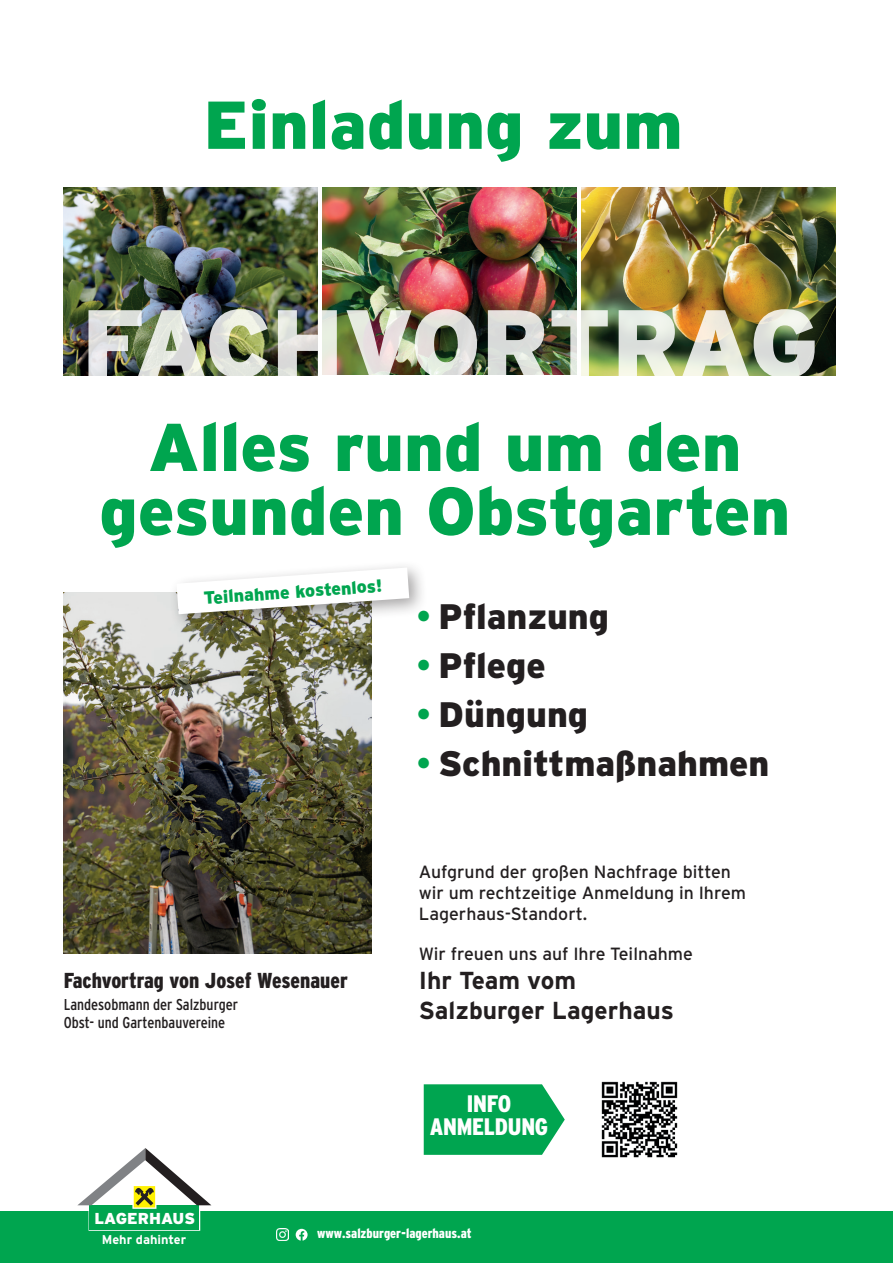
<style>
.page{position:relative;width:893px;height:1263px;background:#fff}
.page>*{position:absolute;margin:0;border:0;box-sizing:border-box;transform-origin:0 0}
.t1{font:900 96px "Interstate";letter-spacing:-.02em;color:#fff}
.t2{font:900 67.5px/63.9px "Interstate";color:#00a54f;text-align:center}
.t3{font:900 35.4px "Interstate";color:#231f20}
.t4{font:700 24.6px/29.4px "Interstate";color:#231f20}
.t5{font:900 23.85px/22.6px "Interstate Condensed";letter-spacing:-.01em;color:#fff;text-align:center}
.t6{font:900 21.6px "Interstate Condensed";color:#231f20}
.t7{font:17.7px/21.1px "Interstate";color:#231f20}
.t8{font:900 17.7px "Interstate";color:#00a54f}
.t9{font:900 15.9px "Interstate";color:#fff}
.t10{font:15.75px/18.9px "Interstate Condensed";color:#231f20}
.t11{font:900 13.5px "Interstate Condensed";color:#fff}
.t12{font:700 12.75px "Interstate";color:#fff}
.s1{font-weight:400;color:#00a54f}
</style>
<div class="page">
<img style="left:601px;top:1081px;width:77px;height:77px">
<svg style="left:424px;top:1084px;width:141px;height:71px;background:#16ac5f"></svg>
<img style="left:64px;top:187px;width:253px;height:189px">
<img style="left:323px;top:187px;width:254px;height:188px">
<img style="left:582px;top:187px;width:254px;height:189px">
<img style="left:64px;top:592px;width:308px;height:361px">
<div style="left:0;top:1211px;width:893px;height:52px;background:#00a54f"></div>
<svg style="left:77px;top:1148px;width:135px;height:83px"></svg>
<svg style="left:296px;top:1229px;width:12px;height:11px"></svg>
<svg style="left:276px;top:1229px;width:12px;height:12px"></svg>
<div style="left:168px;top:559px;width:260px;height:73px;background:#231f20;opacity:.4"></div>
<svg style="left:176px;top:567px;width:233px;height:47px"></svg>
<h2 class="t2" style="left:204px;top:92px;width:481px">Einladung zum</h2>
<h1 class="t1" style="left:82px;top:289px;width:739px">FACHVORTRAG</h1>
<h2 class="t2" style="left:99px;top:414px;width:692px">Alles rund um den gesunden Obstgarten</h2>
<p class="t8" style="left:203px;top:588px;width:180px;rotate:-4deg">Teilnahme kostenlos!</p>
<p class="t6" style="left:64px;top:969px;width:285px">Fachvortrag von Josef Wesenauer</p>
<p class="t10" style="left:64px;top:994px;width:176px">Landesobmann der Salzburger<br>Obst- und Gartenbauvereine</p>
<h3 class="t3" style="left:416px;top:596px;width:195px"><span class="s1">•</span> Pflanzung</h3>
<h3 class="t3" style="left:416px;top:645px;width:131px"><span class="s1">•</span> Pflege</h3>
<h3 class="t3" style="left:416px;top:694px;width:174px"><span class="s1">•</span> Düngung</h3>
<h3 class="t3" style="left:416px;top:743px;width:355px"><span class="s1">•</span> Schnittmaßnahmen</h3>
<p class="t7" style="left:419px;top:860px;width:329px">Aufgrund der großen Nachfrage bitten wir um rechtzeitige Anmeldung in Ihrem<br>Lagerhaus-Standort.</p>
<p class="t7" style="left:419px;top:943px;width:276px">Wir freuen uns auf Ihre Teilnahme</p>
<h3 class="t4" style="left:419px;top:966px;width:257px">Ihr Team vom<br>Salzburger Lagerhaus</h3>
<h3 class="t5" style="left:430px;top:1092px;width:120px">INFO<br>ANMELDUNG</h3>
<p class="t9" style="left:94px;top:1209px;width:102px">LAGERHAUS</p>
<p class="t12" style="left:102px;top:1232px;width:86px">Mehr dahinter</p>
<p class="t11" style="left:317px;top:1226px;width:156px">www.salzburger-lagerhaus.at</p>
</div>
